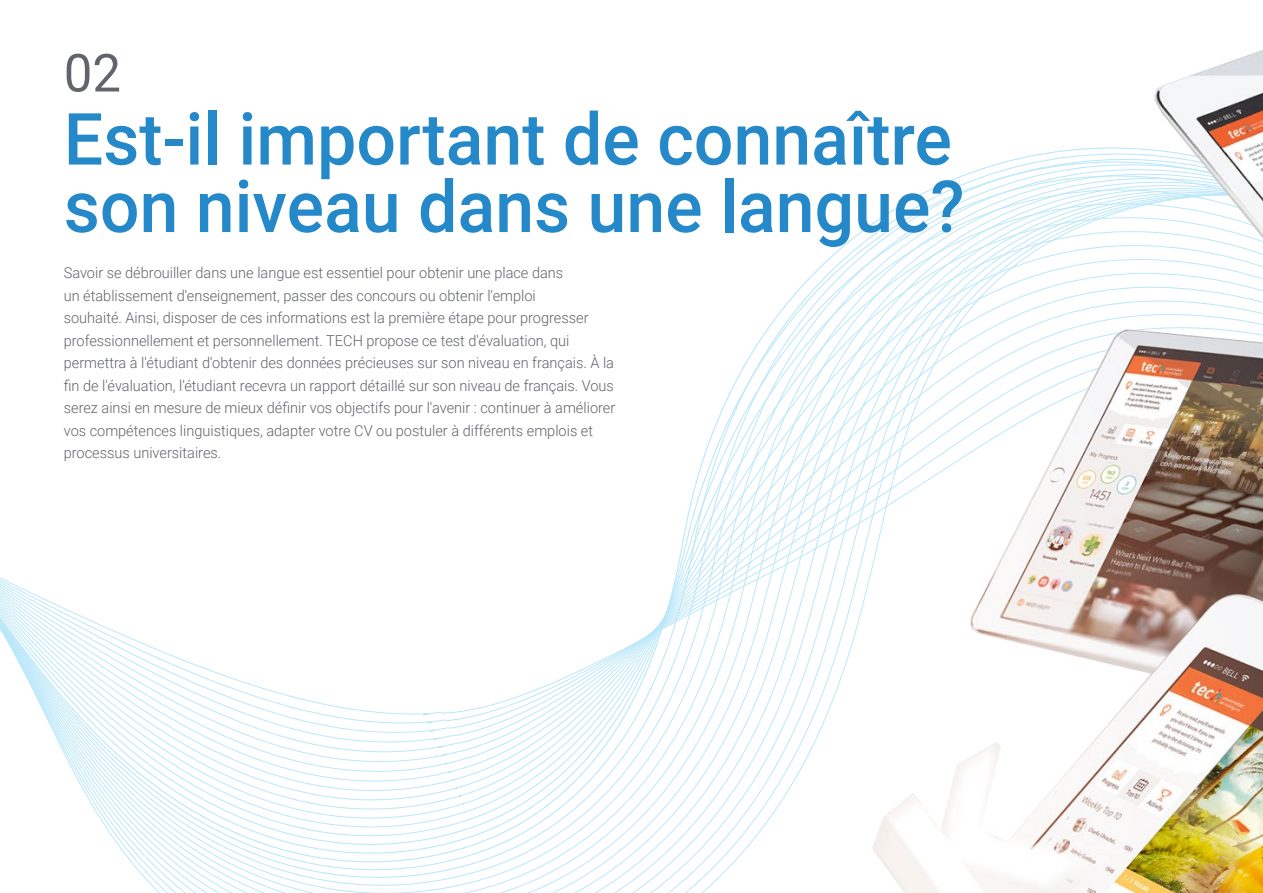
<style>
.page{position:relative;width:1263px;height:893px;background:#fff}
.page>*{position:absolute;margin:0;border:0;box-sizing:border-box;transform-origin:0 0}
.t1{font:500 72px/67.5px "Roboto";color:#2488c9}
.t2{font:52.5px "Roboto";color:#61646a}
.t3{font:300 15px/22.5px "Roboto";color:#61646a}
</style>
<div class="page">
<svg style="left:0;top:343px;width:758px;height:550px"></svg>
<img style="left:758px;top:50px;width:505px;height:843px">
<h2 class="t2" style="left:64px;top:36px;width:59px">02</h2>
<h1 class="t1" style="left:64px;top:103px;width:902px">Est-il important de connaître son niveau dans une langue?</h1>
<p class="t3" style="left:64px;top:261px;width:553px">Savoir se débrouiller dans une langue est essentiel pour obtenir une place dans<br>un établissement d'enseignement, passer des concours ou obtenir l'emploi<br>souhaité. Ainsi, disposer de ces informations est la première étape pour progresser professionnellement et personnellement. TECH propose ce test d'évaluation, qui permettra à l'étudiant d'obtenir des données précieuses sur son niveau en français. À la fin de l'évaluation, l'étudiant recevra un rapport détaillé sur son niveau de français. Vous serez ainsi en mesure de mieux définir vos objectifs pour l'avenir : continuer à améliorer vos compétences linguistiques, adapter votre CV ou postuler à différents emplois et processus universitaires.</p>
</div>
